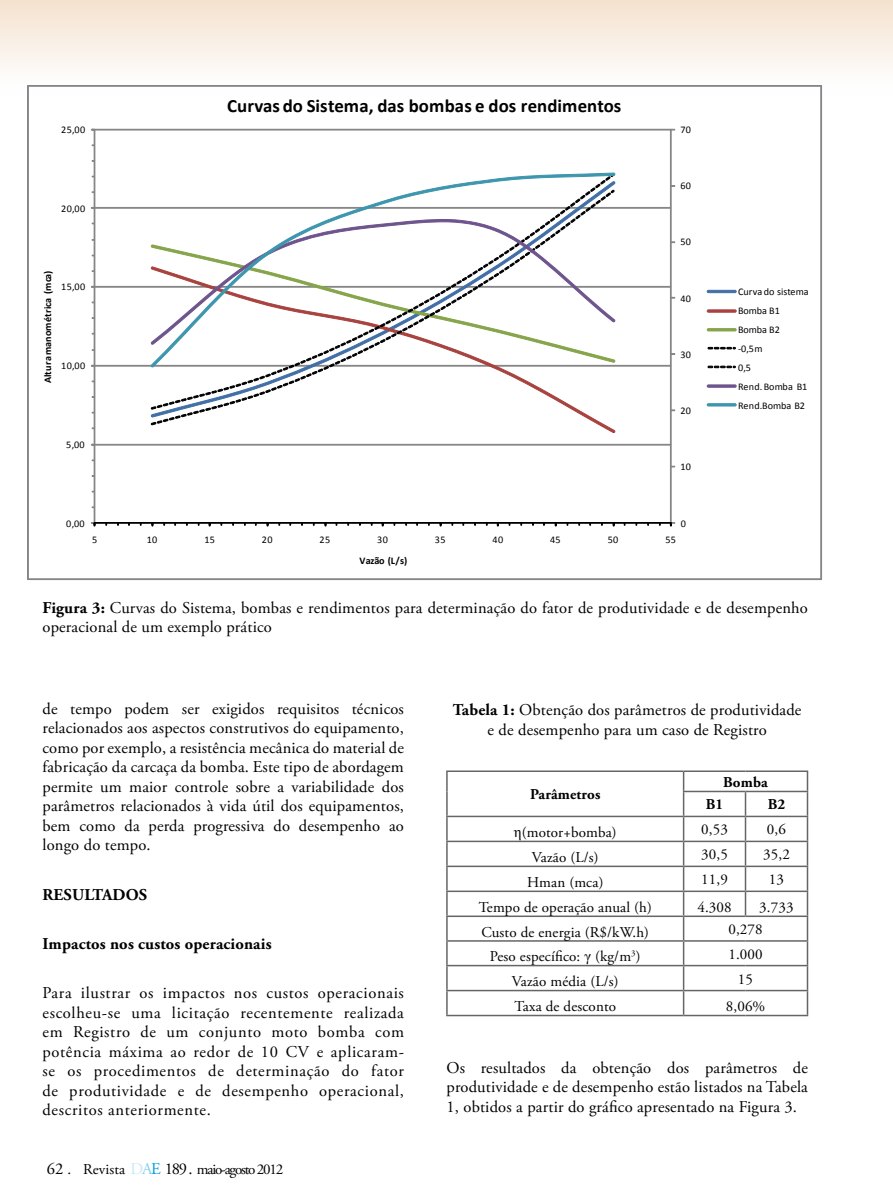
<style>
.page{position:relative;width:893px;height:1191px;background:#fff}
.page>*{position:absolute;margin:0;border:0;box-sizing:border-box;transform-origin:0 0}
.t1{font:700 18.75px "Calibri";letter-spacing:.005em;color:#000}
.t2{font:16.5px/19.5px "Adobe Garamond Pro";letter-spacing:.01em;color:#000;text-align:justify}
.t3{font:700 16.5px "Adobe Garamond Pro";letter-spacing:.01em;color:#000}
.t4{font:15px "Adobe Garamond Pro";letter-spacing:.01em;color:#000}
.t5{font:15px "Adobe Garamond Pro";letter-spacing:-.08em;color:#000}
.t6{font:700 15px/22.2px "Adobe Garamond Pro";letter-spacing:.01em;color:#000}
.t7{font:10.2px/18.9px "Calibri";letter-spacing:.015em;color:#000}
.t8{font:700 10.2px "Calibri";color:#000}
.s1{font-weight:700}
.s2{font-size:16.5px}
.s3{font-size:16.5px;color:#c9e9f8}
.s4{font-size:16.5px;color:#84d0f0}
.s5{font-size:16.5px;color:#009ee0}
.s6{font-family:"Times New Roman"}
</style>
<div class="page">
<svg style="left:28px;top:97px;width:794px;height:482px"></svg>
<svg style="left:448px;top:772px;width:359px;height:242px"></svg>
<hr style="left:683px;top:790px;width:62px;height:2px;background:#646567">
<hr style="left:745px;top:790px;width:63px;height:2px;background:#646567">
<hr style="left:446px;top:815px;width:238px;height:2px;background:#646567">
<hr style="left:684px;top:815px;width:61px;height:2px;background:#646567">
<hr style="left:745px;top:815px;width:63px;height:2px;background:#646567">
<hr style="left:446px;top:840px;width:238px;height:2px;background:#646567">
<hr style="left:684px;top:840px;width:61px;height:2px;background:#646567">
<hr style="left:745px;top:840px;width:63px;height:2px;background:#646567">
<hr style="left:446px;top:865px;width:238px;height:2px;background:#646567">
<hr style="left:684px;top:865px;width:61px;height:2px;background:#646567">
<hr style="left:745px;top:865px;width:63px;height:2px;background:#646567">
<hr style="left:446px;top:890px;width:238px;height:2px;background:#646567">
<hr style="left:684px;top:890px;width:61px;height:2px;background:#646567">
<hr style="left:745px;top:890px;width:63px;height:2px;background:#646567">
<svg style="left:745px;top:792px;width:1px;height:123px"></svg>
<hr style="left:446px;top:915px;width:238px;height:2px;background:#646567">
<hr style="left:684px;top:915px;width:61px;height:2px;background:#646567">
<hr style="left:745px;top:915px;width:63px;height:2px;background:#646567">
<hr style="left:446px;top:940px;width:238px;height:1px;background:#646567">
<hr style="left:684px;top:940px;width:61px;height:1px;background:#646567">
<hr style="left:745px;top:940px;width:63px;height:1px;background:#646567">
<hr style="left:446px;top:964px;width:238px;height:2px;background:#646567">
<hr style="left:684px;top:964px;width:61px;height:2px;background:#646567">
<hr style="left:745px;top:964px;width:63px;height:2px;background:#646567">
<hr style="left:446px;top:989px;width:238px;height:2px;background:#646567">
<hr style="left:684px;top:989px;width:61px;height:2px;background:#646567">
<svg style="left:683px;top:772px;width:1px;height:242px"></svg>
<hr style="left:745px;top:989px;width:63px;height:2px;background:#646567">
<hr style="left:446px;top:892px;width:2px;height:23px;background:#646567">
<hr style="left:446px;top:917px;width:2px;height:23px;background:#646567">
<hr style="left:446px;top:941px;width:2px;height:23px;background:#646567">
<hr style="left:446px;top:966px;width:2px;height:23px;background:#646567">
<hr style="left:446px;top:991px;width:2px;height:23px;background:#646567">
<hr style="left:446px;top:1014px;width:238px;height:2px;background:#646567">
<hr style="left:684px;top:1014px;width:61px;height:2px;background:#646567">
<hr style="left:745px;top:1014px;width:63px;height:2px;background:#646567">
<hr style="left:446px;top:770px;width:238px;height:2px;background:#646567">
<svg style="left:446px;top:772px;width:2px;height:19px"></svg>
<hr style="left:684px;top:770px;width:61px;height:2px;background:#646567">
<hr style="left:745px;top:770px;width:63px;height:2px;background:#646567">
<hr style="left:446px;top:791px;width:2px;height:24px;background:#646567">
<hr style="left:446px;top:817px;width:2px;height:23px;background:#646567">
<hr style="left:446px;top:842px;width:2px;height:23px;background:#646567">
<hr style="left:446px;top:867px;width:2px;height:23px;background:#646567">
<svg style="left:807px;top:772px;width:1px;height:242px"></svg>
<div style="left:0;top:0;width:893px;height:97px;background:linear-gradient(to bottom,#f7e5d2,#f8fafc)"></div>
<p class="t7" style="left:61px;top:120px;width:25px">25,00</p>
<p class="t7" style="left:61px;top:198px;width:25px">20,00</p>
<p class="t8" style="left:41px;top:383px;width:114px;rotate:-90deg">Altura manométrica (mca)</p>
<p class="t7" style="left:61px;top:277px;width:25px">15,00</p>
<p class="t7" style="left:61px;top:356px;width:25px">10,00</p>
<p class="t7" style="left:66px;top:434px;width:20px">5,00</p>
<p class="t1" style="left:227px;top:93px;width:396px">Curvas do Sistema, das bombas e dos rendimentos</p>
<p class="t7" style="left:680px;top:120px;width:12px">70</p>
<p class="t7" style="left:680px;top:176px;width:12px">60</p>
<p class="t7" style="left:680px;top:232px;width:12px">50</p>
<p class="t7" style="left:680px;top:288px;width:12px">40</p>
<p class="t7" style="left:680px;top:345px;width:12px">30</p>
<p class="t7" style="left:680px;top:401px;width:12px">20</p>
<p class="t7" style="left:680px;top:457px;width:12px">10</p>
<p class="t7" style="left:66px;top:513px;width:20px">0,00</p>
<p class="t7" style="left:681px;top:513px;width:7px">0</p>
<p class="t7" style="left:92px;top:530px;width:7px">5</p>
<p class="t7" style="left:147px;top:530px;width:12px">10</p>
<p class="t7" style="left:204px;top:530px;width:12px">15</p>
<p class="t7" style="left:262px;top:530px;width:12px">20</p>
<p class="t7" style="left:320px;top:530px;width:12px">25</p>
<p class="t7" style="left:377px;top:530px;width:12px">30</p>
<p class="t7" style="left:435px;top:530px;width:12px">35</p>
<p class="t7" style="left:492px;top:530px;width:12px">40</p>
<p class="t7" style="left:550px;top:530px;width:12px">45</p>
<p class="t7" style="left:608px;top:530px;width:12px">50</p>
<p class="t7" style="left:665px;top:530px;width:12px">55</p>
<p class="t8" style="left:359px;top:554px;width:49px">Vazão (L/s)</p>
<p class="t7" style="left:738px;top:282px;width:72px">Curva do sistema<br>Bomba B1<br>Bomba B2<br>-0,5m<br>0,5<br>Rend. Bomba B1<br>Rend.Bomba B2</p>
<p class="t2" style="left:43px;top:598px;width:767px"><span class="s1">Figura 3:</span> Curvas do Sistema, bombas e rendimentos para determinação do fator de produtividade e de desempenho operacional de um exemplo prático</p>
<p class="t2" style="left:43px;top:699px;width:363px">de tempo podem ser exigidos requisitos técnicos relacionados aos aspectos construtivos do equipamento, como por exemplo, a resistência mecânica do material de fabricação da carcaça da bomba. Este tipo de abordagem permite um maior controle sobre a variabilidade dos parâmetros relacionados à vida útil dos equipamentos, bem como da perda progressiva do desempenho ao longo do tempo.</p>
<p class="t3" style="left:43px;top:884px;width:106px">RESULTADOS</p>
<p class="t3" style="left:43px;top:934px;width:231px">Impactos nos custos operacionais</p>
<p class="t2" style="left:43px;top:983px;width:363px">Para ilustrar os impactos nos custos operacionais escolheu-se uma licitação recentemente realizada em Registro de um conjunto moto bomba com potência máxima ao redor de 10 CV e aplicaram&shy;se os procedimentos de determinação do fator de produtividade e de desempenho operacional, descritos anteriormente.</p>
<p class="t5" style="left:47px;top:1160px;width:238px"><span class="s2">62</span> . Revista <span class="s3">D</span><span class="s4">A</span><span class="s5">E</span> <span class="s2">189 .</span> maio-agosto 2012</p>
<p class="t2" style="left:453px;top:701px;width:350px;text-align:center"><span class="s1">Tabela 1:</span> Obtenção dos parâmetros de produtividade e de desempenho para um caso de Registro</p>
<p class="t6" style="left:530px;top:783px;width:72px">Parâmetros</p>
<p class="t6" style="left:706px;top:771px;width:64px;text-indent:17px">Bomba<br>B1</p>
<p class="t6" style="left:768px;top:794px;width:19px">B2</p>
<p class="t4" style="left:514px;top:823px;width:105px"><span class="s6">η</span>(motor+bomba)</p>
<p class="t4" style="left:701px;top:820px;width:28px">0,53</p>
<p class="t4" style="left:767px;top:820px;width:21px">0,6</p>
<p class="t4" style="left:532px;top:848px;width:68px">Vazão (L/s)</p>
<p class="t4" style="left:701px;top:845px;width:28px">30,5</p>
<p class="t4" style="left:763px;top:845px;width:28px">35,2</p>
<p class="t4" style="left:527px;top:873px;width:78px">Hman (mca)</p>
<p class="t4" style="left:701px;top:870px;width:28px">11,9</p>
<p class="t4" style="left:769px;top:870px;width:17px">13</p>
<p class="t4" style="left:479px;top:898px;width:175px">Tempo de operação anual (h)</p>
<p class="t4" style="left:697px;top:898px;width:36px">4.308</p>
<p class="t4" style="left:759px;top:898px;width:36px">3.733</p>
<p class="t4" style="left:481px;top:923px;width:169px">Custo de energia (R$/kW.h)</p>
<p class="t4" style="left:728px;top:920px;width:36px">0,278</p>
<p class="t4" style="left:490px;top:947px;width:152px">Peso específico: <span class="s6">γ</span> (kg/m<sup>3</sup>)</p>
<p class="t4" style="left:728px;top:945px;width:36px">1.000</p>
<p class="t4" style="left:512px;top:972px;width:108px">Vazão média (L/s)</p>
<p class="t4" style="left:738px;top:969px;width:17px">15</p>
<p class="t4" style="left:514px;top:997px;width:103px">Taxa de desconto</p>
<p class="t4" style="left:726px;top:997px;width:41px">8,06%</p>
<p class="t2" style="left:446px;top:1058px;width:363px">Os resultados da obtenção dos parâmetros de produtividade e de desempenho estão listados na Tabela 1, obtidos a partir do gráfico apresentado na Figura 3.</p>
</div>
